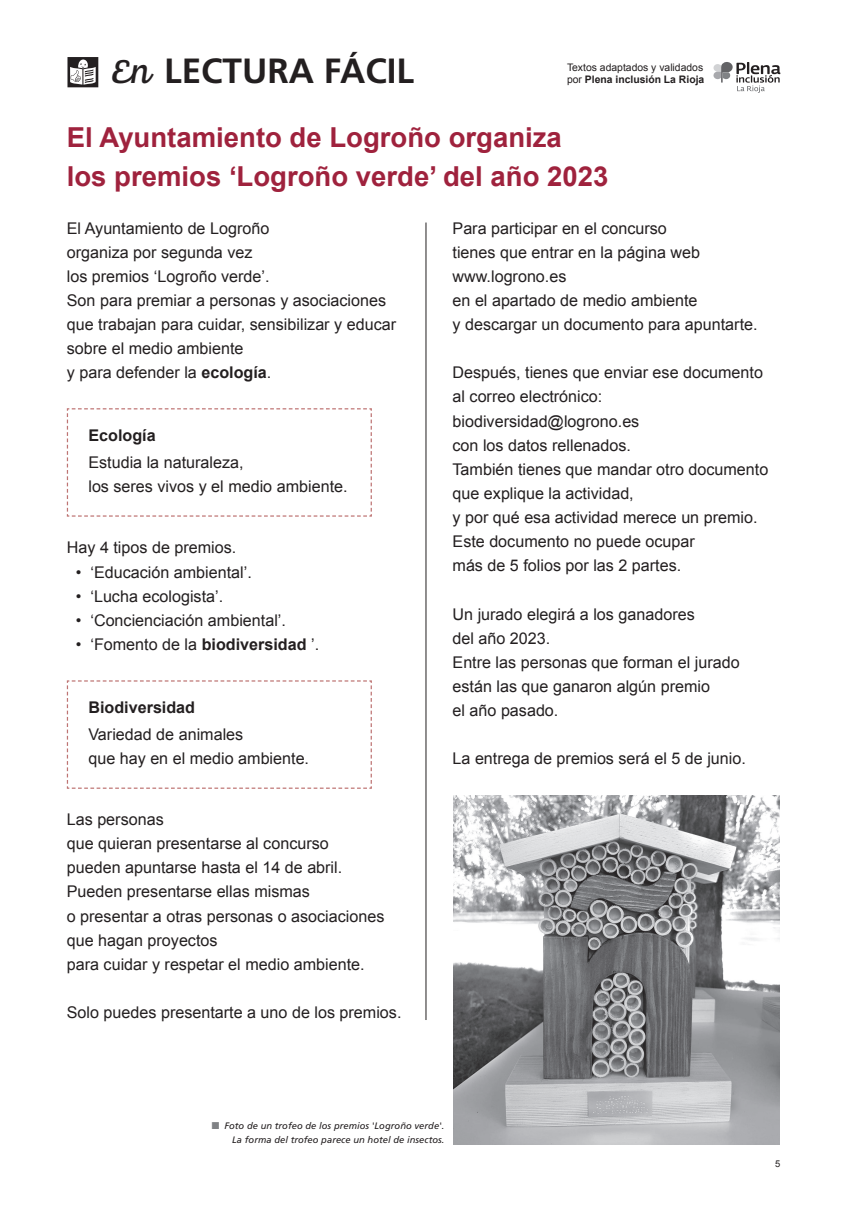
<style>
.page{position:relative;width:849px;height:1205px;background:#fff}
.page>*{position:absolute;margin:0;border:0;box-sizing:border-box;transform-origin:0 0}
.t1{font:700 35px "Frutiger LT Std";color:#231f20}
.t2{font:700 27.5px/38.8px "Arial";color:#9f223d}
.t3{font:16.12px/24.1px "Arial";color:#231f20}
.t4{font:700 16.12px "Arial";color:#231f20}
.t5{font:10.38px/12px "Arial";color:#231f20}
.t6{font:italic 9.38px/13.8px "Frutiger LT Std";letter-spacing:.005em;color:#231f20;text-align:right}
.t7{font:9.38px "Arial";color:#231f20}
.s1{font-family:"Alianza Script 500";font-weight:400}
.s2{font-weight:700}
.s3{color:#808285}
</style>
<div class="page">
<svg style="left:67px;top:57px;width:31px;height:30px"></svg>
<svg style="left:713px;top:62px;width:67px;height:31px"></svg>
<hr style="left:425px;top:223px;width:1px;height:797px;background:#231f20">
<svg style="left:66px;top:408px;width:306px;height:109px"></svg>
<svg style="left:66px;top:680px;width:306px;height:109px"></svg>
<img style="left:453px;top:795px;width:326px;height:349px">
<h1 class="t1" style="left:112px;top:50px;width:303px"><span class="s1">En</span> LECTURA FÁCIL</h1>
<p class="t5" style="left:566px;top:61px;width:139px">Textos adaptados y validados por <span class="s2">Plena inclusión La Rioja</span></p>
<h2 class="t2" style="left:67px;top:119px;width:542px">El Ayuntamiento de Logroño organiza los premios ‘Logroño verde’ del año 2023</h2>
<p class="t3" style="left:67px;top:216px;width:330px">El Ayuntamiento de Logroño<br>organiza por segunda vez<br>los premios ‘Logroño verde’.<br>Son para premiar a personas y asociaciones que trabajan para cuidar, sensibilizar y educar sobre el medio ambiente<br>y para defender la <span class="s2">ecología</span>.</p>
<p class="t4" style="left:88px;top:424px;width:69px">Ecología</p>
<p class="t3" style="left:88px;top:450px;width:260px">Estudia la naturaleza,<br>los seres vivos y el medio ambiente.</p>
<p class="t3" style="left:67px;top:536px;width:171px">Hay 4 tipos de premios.</p>
<p class="t3" style="left:76px;top:560px;width:177px">• ‘Educación ambiental’.</p>
<p class="t3" style="left:76px;top:584px;width:149px">• ‘Lucha ecologista’.</p>
<p class="t3" style="left:76px;top:608px;width:211px">• ‘Concienciación ambiental’.</p>
<p class="t3" style="left:76px;top:632px;width:245px">• ‘Fomento de la <span class="s2">biodiversidad</span> ’.</p>
<p class="t4" style="left:88px;top:696px;width:108px">Biodiversidad</p>
<p class="t3" style="left:88px;top:723px;width:222px">Variedad de animales<br>que hay en el medio ambiente.</p>
<p class="t3" style="left:67px;top:807px;width:319px">Las personas<br>que quieran presentarse al concurso pueden apuntarse hasta el 14 de abril.<br>Pueden presentarse ellas mismas<br>o presentar a otras personas o asociaciones que hagan proyectos<br>para cuidar y respetar el medio ambiente.</p>
<p class="t3" style="left:67px;top:1000px;width:336px">Solo puedes presentarte a uno de los premios.</p>
<p class="t3" style="left:452px;top:216px;width:306px">Para participar en el concurso<br>tienes que entrar en la página web www.logrono.es<br>en el apartado de medio ambiente<br>y descargar un documento para apuntarte.</p>
<p class="t3" style="left:452px;top:361px;width:317px">Después, tienes que enviar ese documento al correo electrónico: biodiversidad@logrono.es<br>con los datos rellenados.<br>También tienes que mandar otro documento que explique la actividad,<br>y por qué esa actividad merece un premio.<br>Este documento no puede ocupar<br>más de 5 folios por las 2 partes.</p>
<p class="t3" style="left:452px;top:602px;width:288px">Un jurado elegirá a los ganadores<br>del año 2023.<br>Entre las personas que forman el jurado están las que ganaron algún premio<br>el año pasado.</p>
<p class="t3" style="left:452px;top:747px;width:295px">La entrega de premios será el 5 de junio.</p>
<p class="t6" style="left:212px;top:1119px;width:234px"><span class="s3">■</span> Foto de un trofeo de los premios 'Logroño verde'.<br>La forma del trofeo parece un hotel de insectos.</p>
<p class="t7" style="left:775px;top:1157px;width:7px">5</p>
</div>
